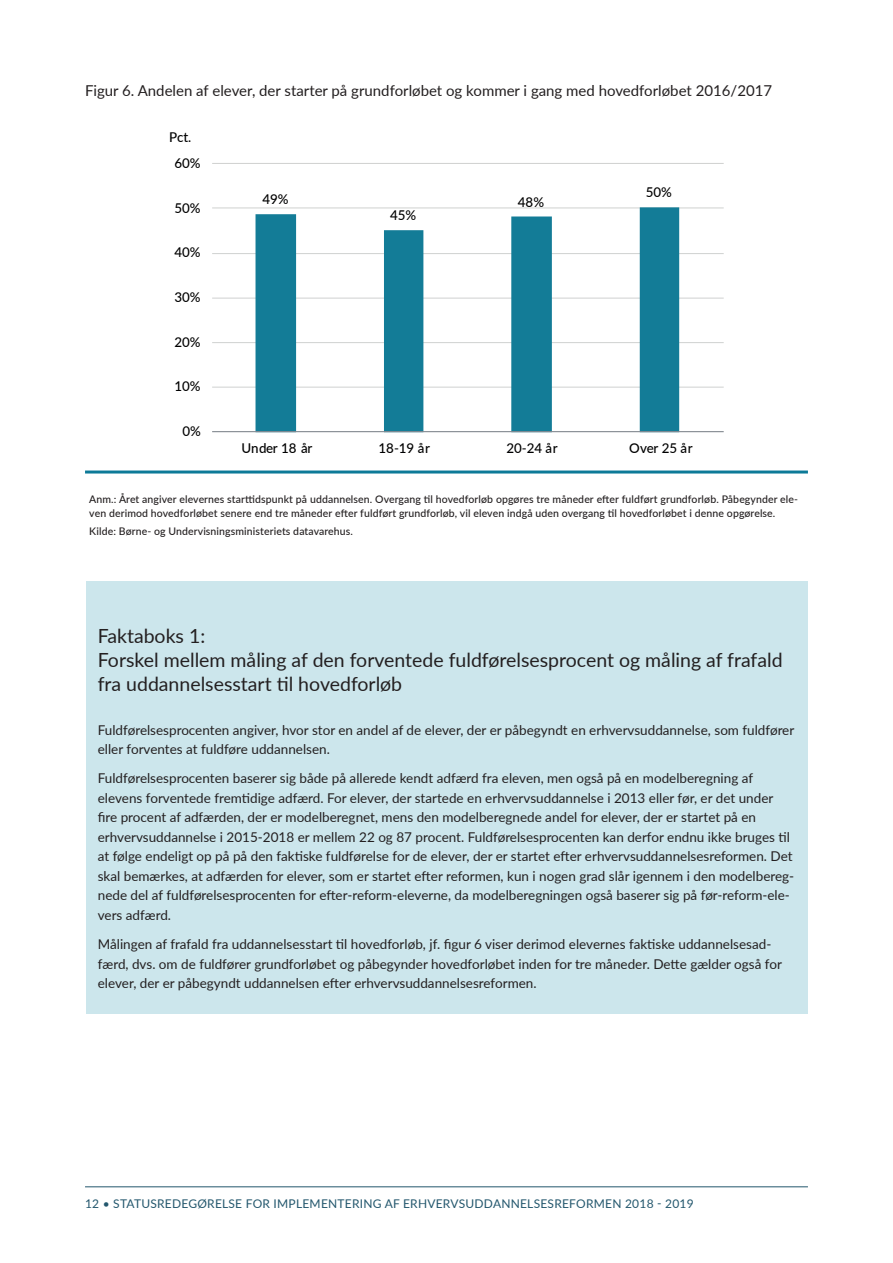
<style>
.page{position:relative;width:893px;height:1263px;background:#fff}
.page>*{position:absolute;margin:0;border:0;box-sizing:border-box;transform-origin:0 0}
.t1{font:19.5px/24px "Lato";color:#231f20}
.t2{font:15px "Lato";color:#231f20}
.t3{font:13.5px/19.5px "Lato";color:#231f20}
.t4{font:500 13.5px "Lato";letter-spacing:-.005em;color:#000001}
.t5{font:12px "Lato";letter-spacing:.02em;color:#23576d}
.t6{font:500 10.5px/14.2px "Lato";letter-spacing:.01em;color:#231f20}
</style>
<div class="page">
<div style="left:86px;top:581px;width:721px;height:433px;background:#cce6ec"></div>
<hr style="left:212px;top:163px;width:512px;height:1px;background:#cfd1d0">
<hr style="left:212px;top:208px;width:512px;height:1px;background:#cfd1d0">
<hr style="left:212px;top:253px;width:512px;height:1px;background:#cfd1d0">
<hr style="left:212px;top:298px;width:512px;height:1px;background:#cfd1d0">
<hr style="left:212px;top:342px;width:512px;height:1px;background:#cfd1d0">
<hr style="left:212px;top:387px;width:512px;height:1px;background:#cfd1d0">
<svg style="left:255px;top:207px;width:424px;height:224px"></svg>
<hr style="left:212px;top:431px;width:512px;height:1px;background:#858b92">
<hr style="left:85px;top:470px;width:723px;height:3px;background:#0d7a98">
<hr style="left:85px;top:1186px;width:723px;height:1px;background:#23576d">
<h4 class="t2" style="left:85px;top:80px;width:689px">Figur 6. Andelen af elever, der starter på grundforløbet og kommer i gang med hovedforløbet 2016/2017</h4>
<p class="t4" style="left:169px;top:127px;width:24px">Pct.</p>
<p class="t4" style="left:175px;top:153px;width:28px">60%</p>
<p class="t4" style="left:175px;top:198px;width:28px">50%</p>
<p class="t4" style="left:175px;top:243px;width:28px">40%</p>
<p class="t4" style="left:175px;top:287px;width:28px">30%</p>
<p class="t4" style="left:175px;top:332px;width:28px">20%</p>
<p class="t4" style="left:175px;top:377px;width:28px">10%</p>
<p class="t4" style="left:182px;top:421px;width:20px">0%</p>
<p class="t4" style="left:262px;top:190px;width:28px">49%</p>
<p class="t4" style="left:390px;top:206px;width:28px">45%</p>
<p class="t4" style="left:518px;top:192px;width:28px">48%</p>
<p class="t4" style="left:646px;top:183px;width:28px">50%</p>
<p class="t4" style="left:242px;top:438px;width:72px">Under 18 år</p>
<p class="t4" style="left:379px;top:438px;width:53px">18-19 år</p>
<p class="t4" style="left:506px;top:438px;width:53px">20-24 år</p>
<p class="t4" style="left:629px;top:438px;width:65px">Over 25 år</p>
<p class="t6" style="left:89px;top:491px;width:710px">Anm.: Året angiver elevernes starttidspunkt på uddannelsen. Overgang til hovedforløb opgøres tre måneder efter fuldført grundforløb. Påbegynder ele&shy;ven derimod hovedforløbet senere end tre måneder efter fuldført grundforløb, vil eleven indgå uden overgang til hovedforløbet i denne opgørelse.</p>
<p class="t6" style="left:89px;top:524px;width:265px">Kilde: Børne- og Undervisningsministeriets datavarehus.</p>
<h3 class="t1" style="left:98px;top:623px;width:686px">Faktaboks 1:<br>Forskel mellem måling af den forventede fuldførelsesprocent og måling af frafald fra uddannelsesstart til hovedforløb</h3>
<p class="t3" style="left:98px;top:719px;width:698px">Fuldførelsesprocenten angiver, hvor stor en andel af de elever, der er påbegyndt en erhvervsuddannelse, som fuldfører eller forventes at fuldføre uddannelsen.</p>
<p class="t3" style="left:98px;top:768px;width:698px">Fuldførelsesprocenten baserer sig både på allerede kendt adfærd fra eleven, men også på en modelberegning af elevens forventede fremtidige adfærd. For elever, der startede en erhvervsuddannelse i 2013 eller før, er det under fire procent af adfærden, der er modelberegnet, mens den modelberegnede andel for elever, der er startet på en erhvervsuddannelse i 2015-2018 er mellem 22 og 87 procent. Fuldførelsesprocenten kan derfor endnu ikke bruges til at følge endeligt op på på den faktiske fuldførelse for de elever, der er startet efter erhvervsuddannelsesreformen. Det skal bemærkes, at adfærden for elever, som er startet efter reformen, kun i nogen grad slår igennem i den modelbereg&shy;nede del af fuldførelsesprocenten for efter-reform-eleverne, da modelberegningen også baserer sig på før-reform-ele&shy;vers adfærd.</p>
<p class="t3" style="left:98px;top:934px;width:686px">Målingen af frafald fra uddannelsesstart til hovedforløb, jf. figur 6 viser derimod elevernes faktiske uddannelsesad&shy;færd, dvs. om de fuldfører grundforløbet og påbegynder hovedforløbet inden for tre måneder. Dette gælder også for elever, der er påbegyndt uddannelsen efter erhvervsuddannelsesreformen.</p>
<p class="t5" style="left:85px;top:1195px;width:610px">12 • STATUSREDEGØRELSE FOR IMPLEMENTERING AF ERHVERVSUDDANNELSESREFORMEN 2018 - 2019</p>
</div>
